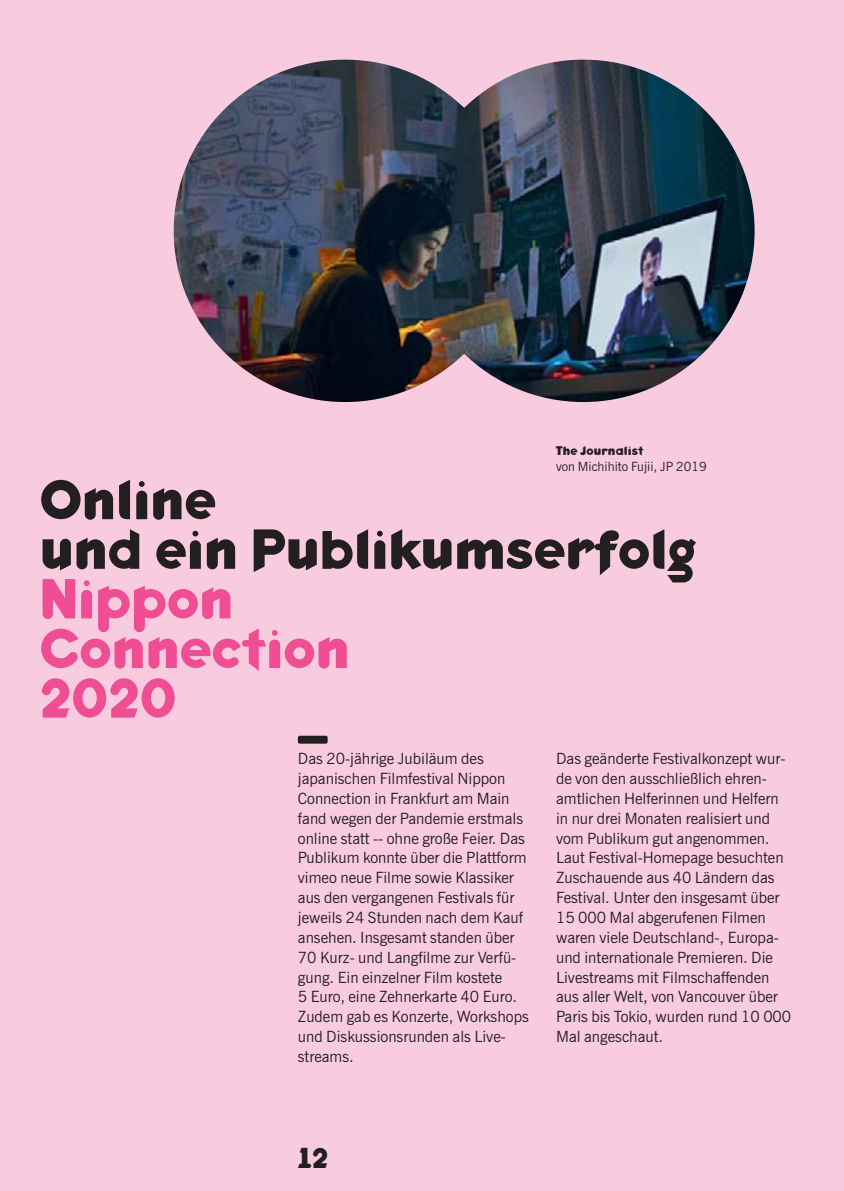
<style>
.page{position:relative;width:844px;height:1191px;background:#fff}
.page>*{position:absolute;margin:0;border:0;box-sizing:border-box;transform-origin:0 0}
.t1{font:700 57.05px/49.5px "Keedy Sans";color:#231f20}
.t2{font:700 57.05px/49.5px "Keedy Sans";color:#ef4d94}
.t3{font:700 29.22px "Keedy Sans";color:#231f20}
.t4{font:15.58px/19.8px "News Gothic BT";color:#231f20}
.t5{font:12.6px "News Gothic BT";color:#231f20}
.t6{font:700 12.6px "Keedy Sans";letter-spacing:.01em;color:#231f20}
</style>
<div class="page">
<div style="left:0;top:0;width:843px;height:1191px;background:#f9cbdf"></div>
<div style="left:298px;top:735px;width:29px;height:8px;background:#231f20;border-radius:2px"></div>
<img style="left:174px;top:60px;width:342px;height:342px;border-radius:50%">
<img style="left:412px;top:60px;width:342px;height:342px;border-radius:50%">
<p class="t6" style="left:556px;top:446px;width:89px">The Journalist</p>
<p class="t5" style="left:556px;top:461px;width:152px">von Michihito Fujii, JP 2019</p>
<h1 class="t1" style="left:40px;top:481px;width:658px">Online<br>und ein Publikumserfolg</h1>
<h1 class="t2" style="left:40px;top:581px;width:311px">Nippon<br>Connection<br>2020</h1>
<p class="t4" style="left:298px;top:750px;width:232px">Das 20-jährige Jubiläum des japanischen Filmfestival Nippon<br>Connection in Frankfurt am Main fand wegen der Pandemie erstmals online statt -- ohne große Feier. Das<br>Publikum konnte über die Platt form vimeo neue Filme sowie Klassiker aus den vergangenen Festivals für jeweils 24 Stunden nach dem Kauf ansehen. Insgesamt standen über<br>70 Kurz- und Langfilme zur Ver fü - gung. Ein einzelner Film kostete<br>5 Euro, eine Zehnerkarte 40 Euro.<br>Zudem gab es Konzerte, Workshops und Diskussionsrunden als Live - streams.</p>
<p class="t4" style="left:556px;top:750px;width:237px">Das geänderte Festivalkonzept wur - de von den ausschließlich ehren - amtlichen Helferinnen und Helfern in nur drei Monaten realisiert und vom Publikum gut angenommen.<br>Laut Festival-Homepage besuchten<br>Zuschauende aus 40 Ländern das<br>Festival. Unter den insgesamt über<br>15 000 Mal abgerufenen Filmen waren viele Deutschland-, Europa&shy;und internationale Premieren. Die<br>Livestreams mit Filmschaffenden aus aller Welt, von Vancouver über<br>Paris bis Tokio, wurden rund 10 000<br>Mal angeschaut.</p>
<h2 class="t3" style="left:298px;top:1148px;width:32px">12</h2>
</div>
